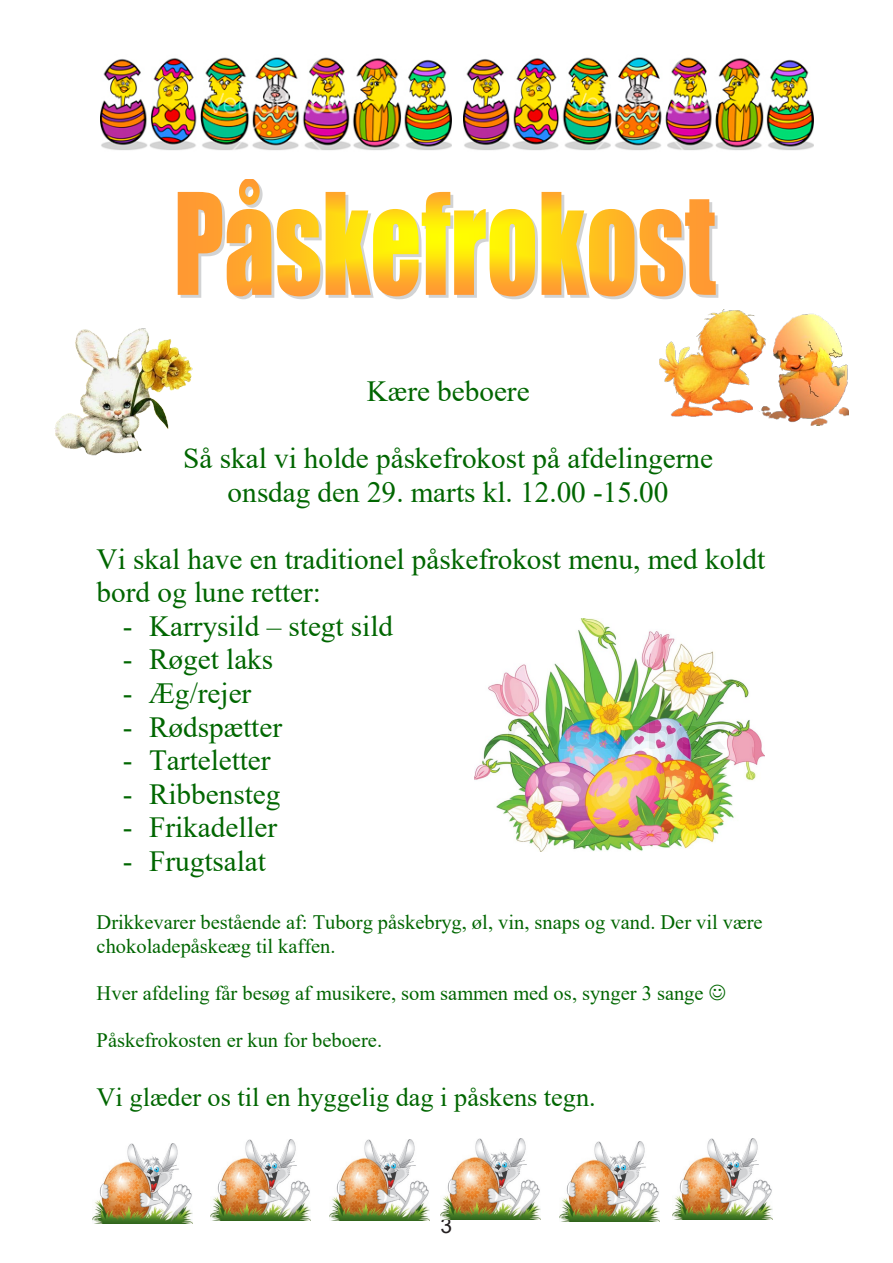
<style>
.page{position:relative;width:893px;height:1263px;background:#fff}
.page>*{position:absolute;margin:0;border:0;box-sizing:border-box;transform-origin:0 0}
.t1{font:29.25px/33.5px "Times New Roman";color:#060;text-align:center}
.t2{font:26.25px "Times New Roman";color:#060}
.t3{font:21px "Arial";color:#231f20}
.t4{font:20.55px/23.4px "Times New Roman";color:#060}
</style>
<div class="page">
<img style="left:101px;top:57px;width:351px;height:93px">
<img style="left:463px;top:57px;width:351px;height:93px">
<svg style="left:178px;top:179px;width:540px;height:120px"></svg>
<img style="left:659px;top:310px;width:189px;height:115px">
<img style="left:54px;top:328px;width:138px;height:127px">
<img style="left:92px;top:1143px;width:100px;height:80px">
<img style="left:211px;top:1139px;width:100px;height:81px">
<img style="left:329px;top:1139px;width:100px;height:81px">
<img style="left:441px;top:1139px;width:100px;height:80px">
<img style="left:559px;top:1141px;width:100px;height:81px">
<img style="left:672px;top:1139px;width:100px;height:80px">
<img style="left:475px;top:618px;width:289px;height:233px">
<p class="t1" style="left:367px;top:373px;width:164px">Kære beboere</p>
<p class="t1" style="left:183px;top:441px;width:531px">Så skal vi holde påskefrokost på afdelingerne onsdag den 29. marts kl. 12.00 -15.00</p>
<p class="t1" style="left:97px;top:541px;width:670px;text-align:left">Vi skal have en traditionel påskefrokost menu, med koldt bord og lune retter:</p>
<p class="t1" style="left:123px;top:608px;width:272px">- Karrysild – stegt sild</p>
<p class="t1" style="left:123px;top:642px;width:152px">- Røget laks</p>
<p class="t1" style="left:123px;top:675px;width:130px">- Æg/rejer</p>
<p class="t1" style="left:123px;top:709px;width:161px">- Rødspætter</p>
<p class="t1" style="left:123px;top:742px;width:149px">- Tarteletter</p>
<p class="t1" style="left:123px;top:776px;width:159px">- Ribbensteg</p>
<p class="t1" style="left:123px;top:810px;width:156px">- Frikadeller</p>
<p class="t1" style="left:123px;top:843px;width:145px">- Frugtsalat</p>
<p class="t4" style="left:97px;top:910px;width:667px">Drikkevarer bestående af: Tuborg påskebryg, øl, vin, snaps og vand. Der vil være chokoladepåskeæg til kaffen.</p>
<p class="t4" style="left:97px;top:981px;width:608px">Hver afdeling får besøg af musikere, som sammen med os, synger 3 sange</p>
<p class="t4" style="left:97px;top:1027px;width:287px">Påskefrokosten er kun for beboere.</p>
<p class="t2" style="left:97px;top:1078px;width:500px">Vi glæder os til en hyggelig dag i påskens tegn.</p>
<p class="t3" style="left:441px;top:1211px;width:13px">3</p>
</div>
